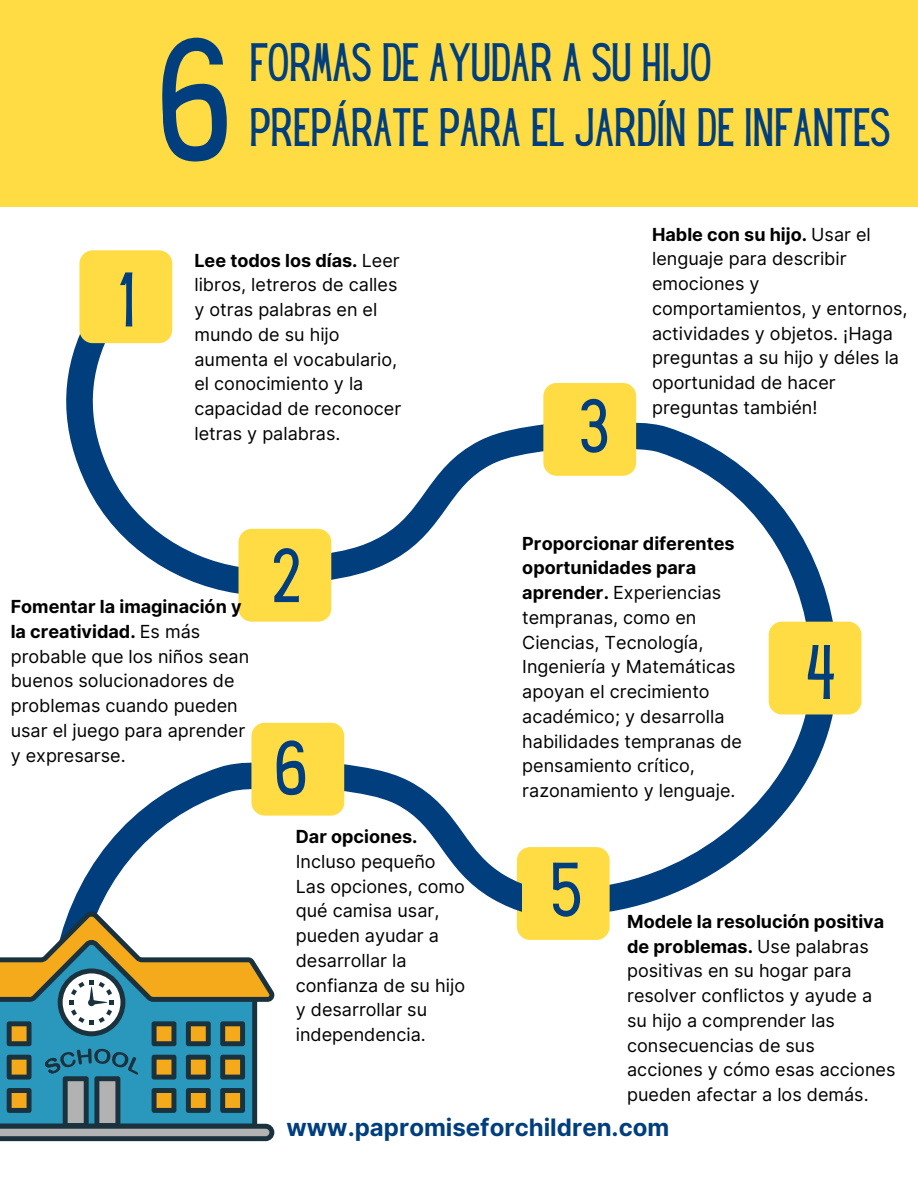
<style>
.page{position:relative;width:918px;height:1188px;background:#fff}
.page>*{position:absolute;margin:0;border:0;box-sizing:border-box;transform-origin:0 0}
.t1{font:152.7px "Hey Gotcha";color:#003e7e}
.t2{font:67.5px "Hey Gotcha";color:#003e7e}
.t3{font:47.25px "Hey Gotcha";color:#003e7e}
.t4{font:700 24px "Inter";color:#003e7e}
.t5{font:18px/24.8px "Inter";color:#000}
.t6{font:700 18px "Inter";color:#000}
.s1{font-weight:700}
</style>
<div class="page">
<svg style="left:600px;top:687px;width:236px;height:225px"></svg>
<svg style="left:626px;top:422px;width:210px;height:226px"></svg>
<svg style="left:316px;top:424px;width:237px;height:158px"></svg>
<svg style="left:66px;top:315px;width:200px;height:280px"></svg>
<div style="left:79px;top:250px;width:93px;height:93px;background:#ffdc44;border-radius:13px"></div>
<div style="left:239px;top:529px;width:92px;height:93px;background:#ffdc44;border-radius:13px"></div>
<div style="left:543px;top:383px;width:93px;height:93px;background:#ffdc44;border-radius:13px"></div>
<div style="left:769px;top:622px;width:92px;height:92px;background:#ffdc44;border-radius:13px"></div>
<div style="left:517px;top:847px;width:93px;height:93px;background:#ffdc44;border-radius:13px"></div>
<svg style="left:68px;top:762px;width:183px;height:150px"></svg>
<svg style="left:334px;top:762px;width:188px;height:160px"></svg>
<div style="left:251px;top:723px;width:93px;height:93px;background:#ffdc44;border-radius:13px"></div>
<svg style="left:0;top:912px;width:275px;height:229px"></svg>
<div style="left:0;top:0;width:918px;height:206px;background:#ffdc44"></div>
<p class="t2" style="left:119px;top:272px;width:16px">1</p>
<p class="t1" style="left:159px;top:38px;width:71px">6</p>
<p class="t3" style="left:249px;top:43px;width:462px">FORMAS DE AYUDAR A SU HIJO</p>
<p class="t3" style="left:249px;top:108px;width:641px">PREPÁRATE PARA EL JARDÍN DE INFANTES</p>
<p class="t5" style="left:194px;top:248px;width:208px"><span class="s1">Lee todos los días.</span> Leer libros, letreros de calles y otras palabras en el mundo de su hijo aumenta el vocabulario, el conocimiento y la capacidad de reconocer letras y palabras.</p>
<p class="t2" style="left:580px;top:399px;width:30px">3</p>
<p class="t5" style="left:652px;top:222px;width:257px"><span class="s1">Hable con su hijo.</span> Usar el lenguaje para describir emociones y comportamientos, y entornos, actividades y objetos. ¡Haga preguntas a su hijo y déles la oportunidad de hacer preguntas también!</p>
<p class="t5" style="left:11px;top:594px;width:240px"><span class="s1">Fomentar la imaginación y la creatividad.</span> Es más probable que los niños sean buenos solucionadores de problemas cuando pueden usar el juego para aprender y expresarse.</p>
<p class="t2" style="left:273px;top:548px;width:29px">2</p>
<p class="t2" style="left:275px;top:741px;width:32px">6</p>
<p class="t6" style="left:296px;top:826px;width:123px">Dar opciones.</p>
<p class="t5" style="left:296px;top:849px;width:141px">Incluso pequeño</p>
<p class="t5" style="left:296px;top:874px;width:171px">Las opciones, como qué camisa usar, pueden ayudar a desarrollar la confianza de su hijo y desarrollar su independencia.</p>
<p class="t5" style="left:522px;top:531px;width:221px"><span class="s1">Proporcionar diferentes oportunidades para aprender.</span> Experiencias tempranas, como en<br>Ciencias, Tecnología,<br>Ingeniería y Matemáticas apoyan el crecimiento académico; y desarrolla habilidades tempranas de pensamiento crítico, razonamiento y lenguaje.</p>
<p class="t2" style="left:807px;top:645px;width:30px">4</p>
<p class="t2" style="left:552px;top:863px;width:31px">5</p>
<p class="t5" style="left:627px;top:909px;width:270px"><span class="s1">Modele la resolución positiva de problemas.</span> Use palabras positivas en su hogar para resolver conflictos y ayude a su hijo a comprender las consecuencias de sus<br>acciones y cómo esas acciones pueden afectar a los demás.</p>
<p class="t4" style="left:286px;top:1113px;width:384px">www.papromiseforchildren.com</p>
</div>
